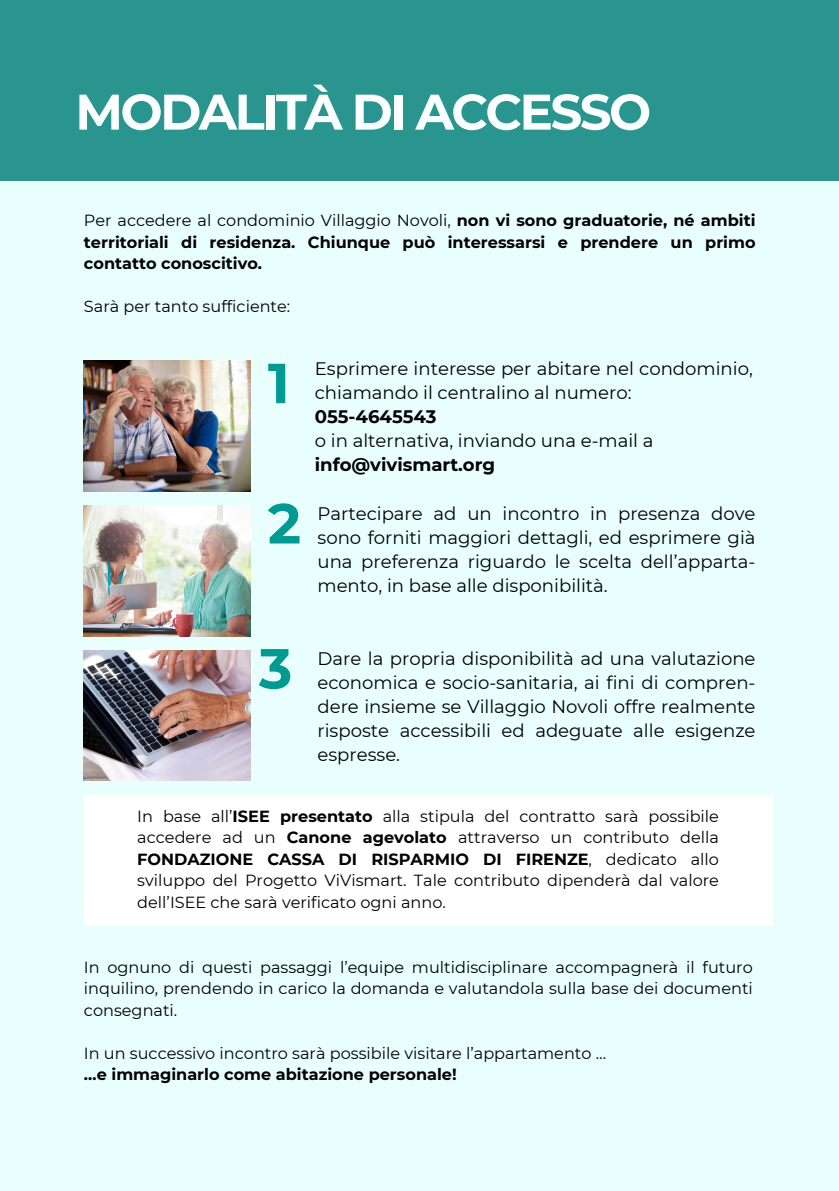
<style>
.page{position:relative;width:839px;height:1191px;background:#fff}
.page>*{position:absolute;margin:0;border:0;box-sizing:border-box;transform-origin:0 0}
.t1{font:700 56.4px "Montserrat";color:#009a93}
.t2{font:700 50px "Montserrat";letter-spacing:-.05em;color:#fbffff}
.t3{font:18px/24px "Montserrat";color:#000001;text-align:justify}
.t4{font:16px/21.4px "Montserrat";color:#000001;text-align:justify}
.t5{font:700 16px/21.4px "Montserrat";color:#000001;text-align:justify}
.s1{font-weight:400}
.s2{font-weight:700}
</style>
<div class="page">
<div style="left:0;top:0;width:838px;height:1191px;background:#e9fffe"></div>
<img style="left:84px;top:361px;width:166px;height:130px">
<img style="left:84px;top:506px;width:166px;height:130px">
<img style="left:84px;top:650px;width:166px;height:131px">
<div style="left:84px;top:795px;width:688px;height:131px;background:#fff"></div>
<div style="left:0;top:0;width:838px;height:180px;background:#2a948e"></div>
<p class="t2" style="left:75px;top:81px;width:577px">MODALITÀ DI ACCESSO</p>
<h1 class="t5" style="left:84px;top:210px;width:673px"><span class="s1">Per accedere al condominio Villaggio Novoli,</span> non vi sono graduatorie, né ambiti territoriali di residenza. Chiunque può interessarsi e prendere un primo contatto conoscitivo.</h1>
<p class="t4" style="left:84px;top:296px;width:208px">Sarà per tanto sufficiente:</p>
<h2 class="t1" style="left:268px;top:349px;width:24px">1</h2>
<p class="t1" style="left:268px;top:489px;width:35px">2</p>
<p class="t3" style="left:315px;top:357px;width:439px;text-align:left">Esprimere interesse per abitare nel condominio, chiamando il centralino al numero:<br><span class="s2">055-4645543<br></span>o in alternativa, inviando una e-mail a <span class="s2">info@vivismart.org</span></p>
<p class="t3" style="left:317px;top:502px;width:439px">Partecipare ad un incontro in presenza dove sono forniti maggiori dettagli, ed esprimere già una preferenza riguardo le scelta dell’apparta&shy;mento, in base alle disponibilità.</p>
<h2 class="t1" style="left:259px;top:634px;width:35px">3</h2>
<h2 class="t3" style="left:317px;top:647px;width:439px">Dare la propria disponibilità ad una valutazione economica e socio-sanitaria, ai fini di compren&shy;dere insieme se Villaggio Novoli offre realmente risposte accessibili ed adeguate alle esigenze espresse.</h2>
<p class="t4" style="left:137px;top:805px;width:583px">In base all’<span class="s2">ISEE presentato</span> alla stipula del contratto sarà possibile accedere ad un <span class="s2">Canone agevolato</span> attraverso un contributo della <span class="s2">FONDAZIONE CASSA DI RISPARMIO DI FIRENZE</span>, dedicato allo sviluppo del Progetto ViVismart. Tale contributo dipenderà dal valore dell’ISEE che sarà verificato ogni anno.</p>
<p class="t4" style="left:84px;top:956px;width:670px">In ognuno di questi passaggi l’equipe multidisciplinare accompagnerà il futuro inquilino, prendendo in carico la domanda e valutandola sulla base dei documenti consegnati.</p>
<p class="t4" style="left:84px;top:1042px;width:523px">In un successivo incontro sarà possibile visitare l’appartamento …</p>
<p class="t5" style="left:84px;top:1064px;width:374px">…e immaginarlo come abitazione personale!</p>
</div>
